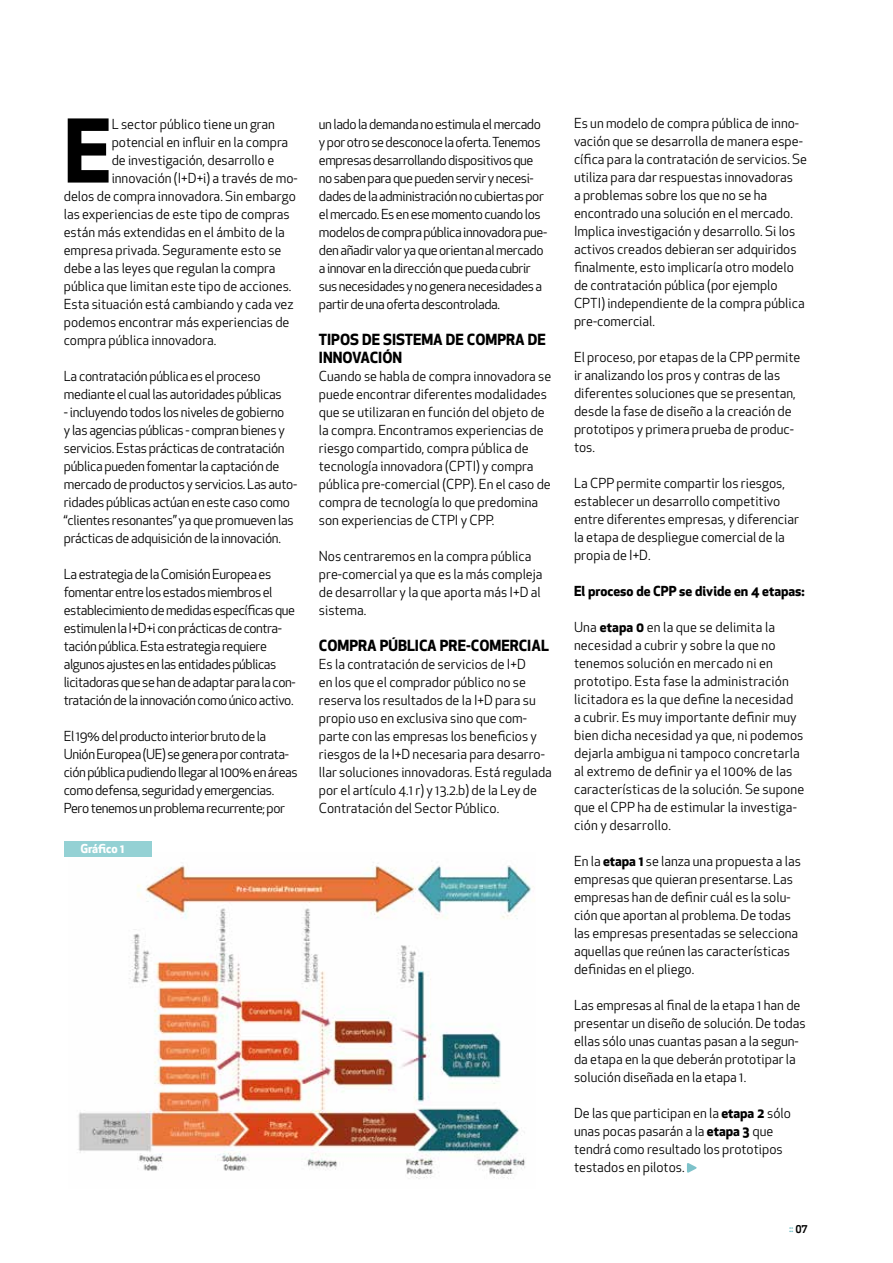
<style>
.page{position:relative;width:893px;height:1263px;background:#fff}
.page>*{position:absolute;margin:0;border:0;box-sizing:border-box;transform-origin:0 0}
.t1{font:700 85.5px "Apex New";color:#000}
.t2{font:700 15px/18px "Apex New";color:#000}
.t3{font:13.5px/18px "Apex New";color:#000}
.t4{font:13.5px/18px "Apex New";letter-spacing:-.03em;color:#000}
.t5{font:13.5px/18px "Apex New";letter-spacing:-.02em;color:#000}
.t6{font:700 13.5px "Apex New";color:#000}
.t7{font:700 12px "Apex New";color:#fff}
.t8{font:500 10.5px "Apex New";color:#68bbc3}
.s1{font-weight:700}
.s2{font-family:"Apex Serif";font-weight:700;color:#000}
</style>
<div class="page">
<svg style="left:687px;top:1163px;width:10px;height:10px"></svg>
<img style="left:69px;top:852px;width:465px;height:327px">
<div style="left:64px;top:841px;width:87px;height:15px;background:#94d1d4"></div>
<h1 class="t1" style="left:64px;top:89px;width:49px">E</h1>
<p class="t3" style="left:112px;top:115px;width:165px">L sector público tiene un gran</p>
<p class="t3" style="left:112px;top:133px;width:178px">potencial en influir en la compra</p>
<p class="t3" style="left:112px;top:151px;width:164px">de investigación, desarrollo e</p>
<p class="t3" style="left:112px;top:169px;width:188px">innovación (I+D+i) a través de mo-</p>
<p class="t3" style="left:64px;top:187px;width:234px">delos de compra innovadora. Sin embargo</p>
<p class="t3" style="left:64px;top:205px;width:228px">las experiencias de este tipo de compras</p>
<p class="t3" style="left:64px;top:223px;width:223px">están más extendidas en el ámbito de la</p>
<p class="t3" style="left:64px;top:241px;width:219px">empresa privada. Seguramente esto se</p>
<p class="t3" style="left:64px;top:259px;width:213px">debe a las leyes que regulan la compra</p>
<p class="t3" style="left:64px;top:277px;width:229px">pública que limitan este tipo de acciones.</p>
<p class="t3" style="left:64px;top:295px;width:231px">Esta situación está cambiando y cada vez</p>
<p class="t3" style="left:64px;top:313px;width:227px">podemos encontrar más experiencias de</p>
<p class="t3" style="left:64px;top:331px;width:154px">compra pública innovadora.</p>
<p class="t5" style="left:64px;top:367px;width:219px">La contratación pública es el proceso mediante el cual las autoridades públicas</p>
<p class="t5" style="left:64px;top:403px;width:235px">- incluyendo todos los niveles de gobierno<br>y las agencias públicas - compran bienes y servicios. Estas prácticas de contratación pública pueden fomentar la captación de mercado de productos y servicios. Las auto&shy;ridades públicas actúan en este caso como “clientes resonantes” ya que promueven las prácticas de adquisición de la innovación.</p>
<p class="t4" style="left:64px;top:565px;width:233px">La estrategia de la Comisión Europea es fomentar entre los estados miembros el establecimiento de medidas específicas que estimulen la I+D+i con prácticas de contra&shy;tación pública. Esta estrategia requiere algunos ajustes en las entidades públicas licitadoras que se han de adaptar para la con&shy;tratación de la innovación como único activo.</p>
<p class="t4" style="left:64px;top:727px;width:235px">El 19% del producto interior bruto de la Unión Europea (UE) se genera por contrata&shy;ción pública pudiendo llegar al 100% en áreas como defensa, seguridad y emergencias.<br>Pero tenemos un problema recurrente; por</p>
<p class="t7" style="left:80px;top:840px;width:46px">Gráfico 1</p>
<p class="t4" style="left:319px;top:115px;width:230px">un lado la demanda no estimula el mercado y por otro se desconoce la oferta. Tenemos empresas desarrollando dispositivos que no saben para que pueden servir y necesi&shy;dades de la administración no cubiertas por el mercado. Es en ese momento cuando los modelos de compra pública innovadora pue&shy;den añadir valor ya que orientan al mercado a innovar en la dirección que pueda cubrir sus necesidades y no genera necesidades a partir de una oferta descontrolada.</p>
<p class="t2" style="left:319px;top:329px;width:228px">TIPOS DE SISTEMA DE COMPRA DE<br>INNOVACIÓN</p>
<p class="t3" style="left:319px;top:367px;width:234px">Cuando se habla de compra innovadora se puede encontrar diferentes modalidades que se utilizaran en función del objeto de la compra. Encontramos experiencias de riesgo compartido, compra pública de tecnología innovadora (CPTI) y compra pública pre-comercial (CPP). En el caso de compra de tecnología lo que predomina son experiencias de CTPI y CPP.</p>
<p class="t3" style="left:319px;top:547px;width:225px">Nos centraremos en la compra pública pre-comercial ya que es la más compleja de desarrollar y la que aporta más I+D al sistema.</p>
<p class="t2" style="left:319px;top:635px;width:231px">COMPRA PÚBLICA PRE-COMERCIAL</p>
<p class="t3" style="left:319px;top:655px;width:235px">Es la contratación de servicios de I+D<br>en los que el comprador público no se reserva los resultados de la I+D para su propio uso en exclusiva sino que com&shy;parte con las empresas los beneficios y riesgos de la I+D necesaria para desarro&shy;llar soluciones innovadoras. Está regulada por el artículo 4.1 r) y 13.2.b) de la Ley de Contratación del Sector Público.</p>
<p class="t3" style="left:574px;top:115px;width:235px">Es un modelo de compra pública de inno&shy;vación que se desarrolla de manera espe&shy;cífica para la contratación de servicios. Se utiliza para dar respuestas innovadoras<br>a problemas sobre los que no se ha encontrado una solución en el mercado.<br>Implica investigación y desarrollo. Si los activos creados debieran ser adquiridos finalmente, esto implicaría otro modelo de contratación pública (por ejemplo CPTI) independiente de la compra pública pre-comercial.</p>
<p class="t3" style="left:574px;top:348px;width:228px">El proceso, por etapas de la CPP permite ir analizando los pros y contras de las diferentes soluciones que se presentan, desde la fase de diseño a la creación de prototipos y primera prueba de produc&shy;tos.</p>
<p class="t3" style="left:574px;top:474px;width:226px">La CPP permite compartir los riesgos, establecer un desarrollo competitivo entre diferentes empresas, y diferenciar la etapa de despliegue comercial de la propia de I+D.</p>
<p class="t6" style="left:574px;top:582px;width:232px">El proceso de CPP se divide en 4 etapas:</p>
<p class="t3" style="left:574px;top:618px;width:232px">Una <span class="s1">etapa 0</span> en la que se delimita la necesidad a cubrir y sobre la que no tenemos solución en mercado ni en prototipo. Esta fase la administración licitadora es la que define la necesidad<br>a cubrir. Es muy importante definir muy bien dicha necesidad ya que, ni podemos dejarla ambigua ni tampoco concretarla al extremo de definir ya el 100% de las características de la solución. Se supone que el CPP ha de estimular la investiga&shy;ción y desarrollo.</p>
<p class="t3" style="left:574px;top:852px;width:228px">En la <span class="s1">etapa 1</span> se lanza una propuesta a las empresas que quieran presentarse. Las empresas han de definir cuál es la solu&shy;ción que aportan al problema. De todas las empresas presentadas se selecciona aquellas que reúnen las características definidas en el pliego.</p>
<p class="t3" style="left:574px;top:996px;width:233px">Las empresas al final de la etapa 1 han de presentar un diseño de solución. De todas ellas sólo unas cuantas pasan a la segun&shy;da etapa en la que deberán prototipar la solución diseñada en la etapa 1.</p>
<p class="t3" style="left:574px;top:1104px;width:218px">De las que participan en la <span class="s1">etapa 2</span> sólo unas pocas pasarán a la <span class="s1">etapa 3</span> que tendrá como resultado los prototipos testados en pilotos.</p>
<p class="t8" style="left:789px;top:1221px;width:20px">:: <span class="s2">07</span></p>
</div>
